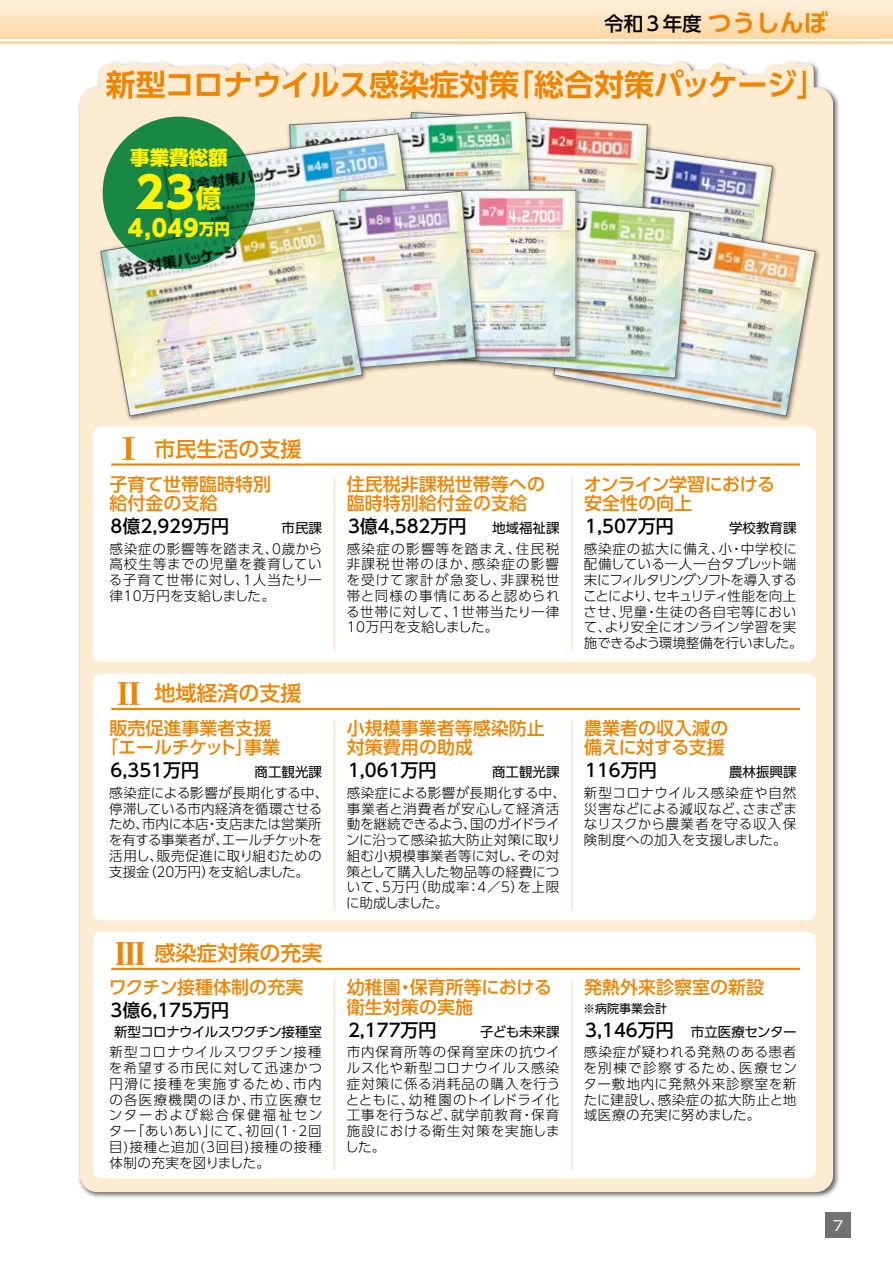
<style>
.page{position:relative;width:893px;height:1263px;background:#fff}
.page>*{position:absolute;margin:0;border:0;box-sizing:border-box;transform-origin:0 0}
.t1{font:800 42.9px "UD Shin Go Pro";color:#fff100}
.t2{font:700 30px "UD Shin Go Pro De";letter-spacing:-.01em;color:#f08300}
.t3{font:700 24px "UD Shin Go Pro De";color:#f08300}
.t4{font:800 23.4px "UD Shin Go Pro";color:#fff100}
.t5{font:500 21px "UD Shin Go Pro";color:#f08300}
.t6{font:500 19.5px "UD Shin Go Pro";color:#000}
.t7{font:800 19.5px "UD Shin Go Pro";color:#fff100}
.t8{font:500 18px/19.5px "UD Shin Go Pro";color:#f08300}
.t9{font:500 18px "UD Shin Go Pro";color:#000}
.t10{font:500 18px/19.5px "UD Shin Go Pro";letter-spacing:-.025em;color:#f08300}
.t11{font:13.8px "Shin Go Pr 6 N";color:#fff}
.t12{font:300 13.5px/15.8px "UD Shin Go Pro";letter-spacing:.025em;color:#000;text-align:justify}
.t13{font:300 13.5px/15.8px "UD Shin Go Pro";color:#000}
.t14{font:13.5px "UD Shin Go Pro";color:#000}
.t15{font:13.5px "UD Shin Go Pro";letter-spacing:-.04em;color:#000}
.t16{font:13.5px "UD Shin Go Pro";letter-spacing:-.02em;color:#000}
.t17{font:12px "UD Shin Go Pro";color:#000}
.s1{font-size:25.35px}
.s2{font-size:15.6px}
</style>
<div class="page">
<hr style="left:0;top:41px;width:893px;height:3px;background:#fbd7a1">
<div style="left:0;top:0;width:893px;height:38px;background:linear-gradient(to bottom,#fef1dc,#fcd8a5)"></div>
<div style="left:80px;top:86px;width:753px;height:1106px;background:#feecd2"></div>
<img style="left:85px;top:61px;width:736px;height:231px">
<img style="left:219px;top:128px;width:210px;height:57px">
<img style="left:226px;top:133px;width:196px;height:53px">
<div style="left:93px;top:427px;width:723px;height:235px;background:#fff;border-radius:9px"></div>
<hr style="left:333px;top:476px;width:2px;height:175px;background:#feecd2">
<hr style="left:571px;top:476px;width:2px;height:175px;background:#feecd2">
<svg style="left:122px;top:437px;width:13px;height:23px"></svg>
<hr style="left:111px;top:463px;width:689px;height:3px;background:#f08300">
<div style="left:93px;top:673px;width:723px;height:247px;background:#fff;border-radius:9px"></div>
<hr style="left:333px;top:720px;width:2px;height:190px;background:#feecd2">
<hr style="left:571px;top:720px;width:2px;height:190px;background:#feecd2">
<svg style="left:118px;top:682px;width:22px;height:23px"></svg>
<hr style="left:111px;top:708px;width:689px;height:2px;background:#f08300">
<div style="left:93px;top:932px;width:723px;height:246px;background:#fff;border-radius:9px"></div>
<hr style="left:333px;top:979px;width:2px;height:191px;background:#feecd2">
<hr style="left:571px;top:979px;width:2px;height:191px;background:#feecd2">
<svg style="left:116px;top:942px;width:29px;height:23px"></svg>
<hr style="left:111px;top:968px;width:689px;height:2px;background:#f08300">
<img style="left:548px;top:205px;width:275px;height:219px">
<img style="left:553px;top:210px;width:263px;height:206px">
<img style="left:484px;top:186px;width:214px;height:200px">
<img style="left:484px;top:191px;width:206px;height:188px">
<img style="left:334px;top:185px;width:250px;height:181px">
<img style="left:484px;top:192px;width:90px;height:163px">
<img style="left:255px;top:186px;width:229px;height:200px">
<img style="left:254px;top:191px;width:222px;height:188px">
<img style="left:95px;top:205px;width:275px;height:219px">
<img style="left:100px;top:210px;width:263px;height:206px">
<svg style="left:103px;top:117px;width:152px;height:152px;background:#167f44"></svg>
<div style="left:825px;top:1212px;width:25px;height:25px;background:#727171"></div>
<h3 class="t6" style="left:643px;top:8px;width:21px">３</h3>
<h3 class="t3" style="left:707px;top:4px;width:121px">つうしんぼ</h3>
<h2 class="t2" style="left:106px;top:60px;width:722px">新型コロナウイルス感染症対策「総合対策パッケージ」</h2>
<h3 class="t6" style="left:604px;top:7px;width:99px">令和２年度</h3>
<h3 class="t7" style="left:130px;top:141px;width:99px">事業費総額</h3>
<h1 class="t1" style="left:136px;top:158px;width:87px">23<span class="s1">億</span></h1>
<h3 class="t4" style="left:128px;top:209px;width:104px">4,049<span class="s2">万円</span></h3>
<h3 class="t5" style="left:154px;top:432px;width:149px">市民生活の支援</h3>
<h3 class="t8" style="left:110px;top:473px;width:163px">子育て世帯臨時特別給付金の支給</h3>
<p class="t12" style="left:109px;top:540px;width:215px">感染症の影響等を踏まえ、０歳から高校生等までの児童を養育している子育て世帯に対し、１人当たり一律10万円を支給しました。</p>
<h3 class="t9" style="left:111px;top:511px;width:120px">8億2,929万円</h3>
<p class="t14" style="left:282px;top:517px;width:42px">市民課</p>
<h3 class="t8" style="left:347px;top:473px;width:200px">住民税非課税世帯等への臨時特別給付金の支給</h3>
<p class="t12" style="left:346px;top:540px;width:215px">感染症の影響等を踏まえ、住民税非課税世帯のほか、感染症の影響を受けて家計が急変し、非課税世帯と同様の事情にあると認められる世帯に対して、１世帯当たり一律10万円を支給しました。</p>
<h3 class="t9" style="left:348px;top:511px;width:120px">3億4,582万円</h3>
<p class="t14" style="left:492px;top:517px;width:69px">地域福祉課</p>
<h3 class="t10" style="left:584px;top:473px;width:193px">オンライン学習における安全性の向上</h3>
<p class="t13" style="left:583px;top:540px;width:221px">感染症の拡大に備え、小・中学校に配備している一人一台タブレット端末にフィルタリングソフトを導入することにより、セキュリティ性能を向上させ、児童・生徒の各自宅等において、より安全にオンライン学習を実施できるよう環境整備を行いました。</p>
<h3 class="t9" style="left:585px;top:511px;width:90px">1,507万円</h3>
<p class="t14" style="left:729px;top:517px;width:69px">学校教育課</p>
<h3 class="t5" style="left:154px;top:676px;width:149px">地域経済の支援</h3>
<h3 class="t8" style="left:100px;top:717px;width:181px;text-align:center">販売促進事業者支援「エールチケット」事業</h3>
<p class="t13" style="left:109px;top:784px;width:221px">感染症による影響が長期化する中、停滞している市内経済を循環させるため、市内に本店・支店または営業所を有する事業者が、エールチケットを活用し、販売促進に取り組むための支援金（20万円）を支給しました。</p>
<h3 class="t9" style="left:111px;top:755px;width:90px">6,351万円</h3>
<p class="t14" style="left:254px;top:761px;width:69px">商工観光課</p>
<h3 class="t8" style="left:347px;top:717px;width:199px">小規模事業者等感染防止対策費用の助成</h3>
<p class="t12" style="left:346px;top:784px;width:221px;text-align:left">感染症による影響が長期化する中、事業者と消費者が安心して経済活動を継続できるよう、国のガイドラインに沿って感染拡大防止対策に取り組む小規模事業者等に対し、その対策として購入した物品等の経費について、５万円（助成率：４／５）を上限に助成しました。</p>
<h3 class="t9" style="left:348px;top:755px;width:90px">1,061万円</h3>
<p class="t14" style="left:492px;top:761px;width:69px">商工観光課</p>
<h3 class="t8" style="left:584px;top:717px;width:146px">農業者の収入減の備えに対する支援</h3>
<p class="t12" style="left:584px;top:784px;width:215px">新型コロナウイルス感染症や自然災害などによる減収など、さまざまなリスクから農業者を守る収入保険制度への加入を支援しました。</p>
<h3 class="t9" style="left:585px;top:755px;width:73px">116万円</h3>
<p class="t14" style="left:729px;top:761px;width:69px">農林振興課</p>
<h3 class="t5" style="left:154px;top:936px;width:170px">感染症対策の充実</h3>
<h3 class="t8" style="left:109px;top:977px;width:196px">ワクチン接種体制の充実</h3>
<h3 class="t9" style="left:111px;top:995px;width:120px">3億6,175万円</h3>
<p class="t15" style="left:114px;top:1020px;width:210px">新型コロナウイルスワクチン接種室</p>
<p class="t12" style="left:109px;top:1044px;width:215px">新型コロナウイルスワクチン接種を希望する市民に対して迅速かつ円滑に接種を実施するため、市内の各医療機関のほか、市立医療センターおよび総合保健福祉センター「あいあい」にて、初回(1･2回目)接種と追加(3回目)接種の接種体制の充実を図りました。</p>
<h3 class="t8" style="left:347px;top:977px;width:207px">幼稚園・保育所等における衛生対策の実施</h3>
<p class="t12" style="left:345px;top:1044px;width:217px">市内保育所等の保育室床の抗ウイルス化や新型コロナウイルス感染症対策に係る消耗品の購入を行うとともに、幼稚園のトイレドライ化工事を行うなど、就学前教育・保育施設における衛生対策を実施しました。</p>
<h3 class="t9" style="left:348px;top:1015px;width:90px">2,177万円</h3>
<p class="t14" style="left:480px;top:1020px;width:81px">子ども未来課</p>
<h3 class="t8" style="left:584px;top:977px;width:182px">発熱外来診察室の新設</h3>
<p class="t17" style="left:583px;top:999px;width:85px">※病院事業会計</p>
<h3 class="t9" style="left:585px;top:1015px;width:90px">3,146万円</h3>
<p class="t16" style="left:691px;top:1020px;width:107px">市立医療センター</p>
<p class="t12" style="left:583px;top:1044px;width:215px">感染症が疑われる発熱のある患者を別棟で診察するため、医療センター敷地内に発熱外来診察室を新たに建設し、感染症の拡大防止と地域医療の充実に努めました。</p>
<p class="t11" style="left:833px;top:1214px;width:12px">7</p>
</div>
